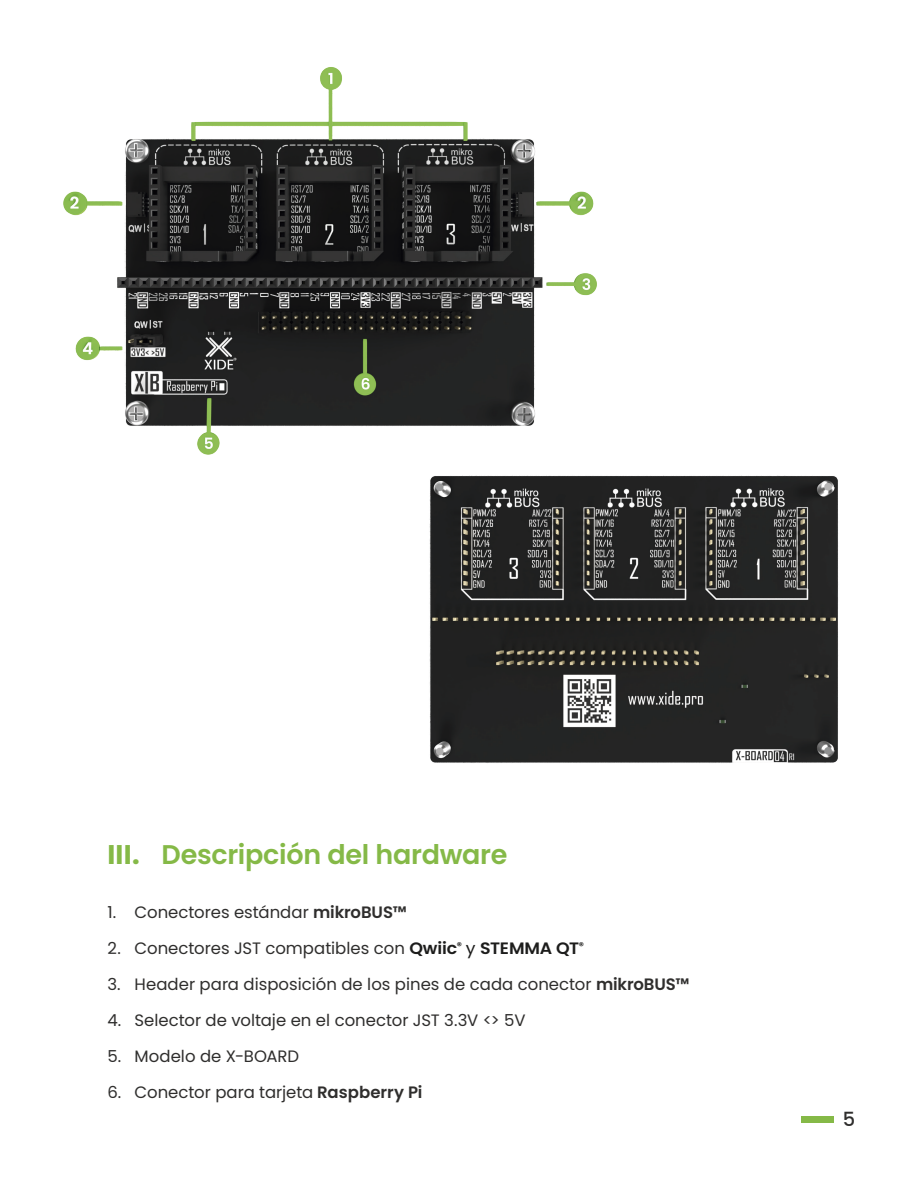
<style>
.page{position:relative;width:918px;height:1188px;background:#fff}
.page>*{position:absolute;margin:0;border:0;box-sizing:border-box;transform-origin:0 0}
.t1{font:600 27px "Poppins";letter-spacing:-.01em;color:#85b947}
.t2{font:500 19.5px "Poppins";color:#2f2e2d}
.t3{font:16.5px "Poppins";color:#2f2e2d}
.s1{font-weight:700}
.s2{font-weight:600}
.s3{font-weight:600;color:#1d1d1c}
.s4{color:#1d1d1c}
</style>
<div class="page">
<div style="left:801px;top:1117px;width:33px;height:6px;background:#85b947"></div>
<img style="left:63px;top:67px;width:534px;height:388px">
<img style="left:429px;top:475px;width:409px;height:288px">
<p class="t1" style="left:107px;top:839px;width:401px"><span class="s1">III.</span> Descripción del hardware</p>
<p class="t3" style="left:107px;top:903px;width:301px">1. Conectores estándar <span class="s2">mikroBUS™</span></p>
<p class="t3" style="left:107px;top:939px;width:478px">2. Conectores JST compatibles con <span class="s3">Qwiic</span><sup>®</sup> <span class="s4">y</span> <span class="s3">STEMMA QT</span><sup>®</sup></p>
<p class="t3" style="left:107px;top:975px;width:583px">3. Header para disposición de los pines de cada conector <span class="s2">mikroBUS™</span></p>
<p class="t3" style="left:107px;top:1011px;width:420px">4. Selector de voltaje en el conector JST 3.3V &lt;&gt; 5V</p>
<p class="t3" style="left:107px;top:1047px;width:193px">5. Modelo de X-BOARD</p>
<p class="t3" style="left:107px;top:1083px;width:316px">6. Conector para tarjeta <span class="s2">Raspberry Pi</span></p>
<p class="t2" style="left:843px;top:1108px;width:14px">5</p>
</div>
